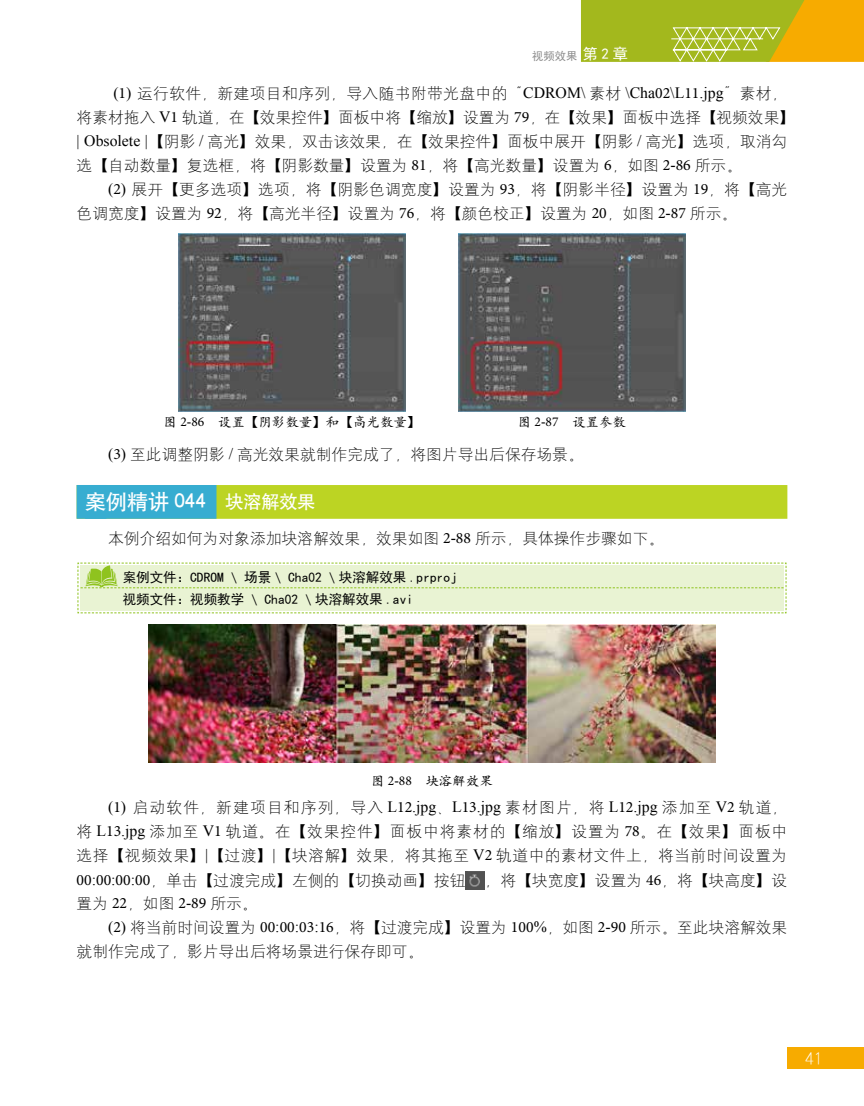
<style>
.page{position:relative;width:864px;height:1106px;background:#fff}
.page>*{position:absolute;margin:0;border:0;box-sizing:border-box;transform-origin:0 0}
.t1{font:21px "H Yb 1 gj";color:#fff}
.t2{font:18px "H Yg 1 gj";color:#fff}
.t3{font:15.75px/24px "H Yg 1 gj";color:#000}
.t4{font:13.5px/22.5px "Sim Hei";color:#000}
.t5{font:13.5px "H Yc 1 gj";color:#000}
.t6{font:11.25px "Sim Hei";color:#898989}
.s1{font-size:15px;color:#fff}
.s2{font-family:"Times New Roman"}
.s3{font-family:"Minion Pro"}
.s4{font-size:18px}
</style>
<div class="page">
<svg style="left:581px;top:0;width:282px;height:62px"></svg>
<div style="left:787px;top:1047px;width:76px;height:21px;background:#f7ab00"></div>
<div style="left:77px;top:485px;width:710px;height:34px;background:#bcd423"></div>
<div style="left:77px;top:485px;width:29px;height:34px;background:#37add1"></div>
<div style="left:85px;top:485px;width:131px;height:34px;background:#37add1"></div>
<img style="left:178px;top:234px;width:227px;height:177px">
<img style="left:458px;top:234px;width:227px;height:177px">
<svg style="left:77px;top:562px;width:709px;height:51px"></svg>
<img style="left:149px;top:625px;width:566px;height:137px">
<img style="left:465px;top:871px;width:19px;height:18px">
<p class="t6" style="left:532px;top:50px;width:97px">视频效果<span class="s1">第2章</span></p>
<p class="t3" style="left:77px;top:81px;width:719px;text-indent:37px"><span class="s2">(</span><span class="s3">1</span><span class="s2">)</span> 运行软件，新建项目和序列，导入随书附带光盘中的“<span class="s2">CDROM\</span> 素材 <span class="s2">\Cha</span><span class="s3">02</span><span class="s2">\L</span><span class="s3">11</span><span class="s2">.jpg</span>”素材，将素材拖入 <span class="s2">V</span><span class="s3">1</span> 轨道，在【效果控件】面板中将【缩放】设置为 <span class="s3">79</span>，在【效果】面板中选择【视频效果】<span class="s2">| Obsolete |</span>【阴影 <span class="s2">/</span> 高光】效果，双击该效果，在【效果控件】面板中展开【阴影 <span class="s2">/</span> 高光】选项，取消勾选【自动数量】复选框，将【阴影数量】设置为 <span class="s3">81</span>，将【高光数量】设置为 <span class="s3">6</span>，如图 <span class="s3">2</span><span class="s2">-</span><span class="s3">86</span> 所示。</p>
<p class="t3" style="left:77px;top:177px;width:712px;text-indent:32px"><span class="s2">(</span><span class="s3">2</span><span class="s2">)</span> 展开【更多选项】选项，将【阴影色调宽度】设置为 <span class="s3">93</span>，将【阴影半径】设置为 <span class="s3">19</span>，将【高光色调宽度】设置为 <span class="s3">92</span>，将【高光半径】设置为 <span class="s3">76</span>，将【颜色校正】设置为 <span class="s3">20</span>，如图 <span class="s3">2</span><span class="s2">-</span><span class="s3">87</span> 所示。</p>
<p class="t5" style="left:163px;top:416px;width:258px">图 <span class="s3">2</span><span class="s2">-</span><span class="s3">86</span> 设置【阴影数量】和【高光数量】</p>
<p class="t5" style="left:517px;top:416px;width:110px">图 <span class="s3">2</span><span class="s2">-</span><span class="s3">87</span> 设置参数</p>
<p class="t3" style="left:108px;top:442px;width:477px"><span class="s2">(</span><span class="s3">3</span><span class="s2">)</span> 至此调整阴影 <span class="s2">/</span> 高光效果就制作完成了，将图片导出后保存场景。</p>
<h1 class="t1" style="left:85px;top:491px;width:232px">案例精讲 044 <span class="s4">块溶解效果</span></h1>
<p class="t3" style="left:108px;top:526px;width:557px">本例介绍如何为对象添加块溶解效果，效果如图 <span class="s3">2</span><span class="s2">-</span><span class="s3">88</span> 所示，具体操作步骤如下。</p>
<p class="t4" style="left:123px;top:565px;width:336px">案例文件：CDROM \ 场景 \ Cha02 \ 块溶解效果 .prproj视频文件：视频教学 \ Cha02 \ 块溶解效果 .avi</p>
<p class="t5" style="left:371px;top:774px;width:123px">图 <span class="s3">2</span><span class="s2">-</span><span class="s3">88</span> 块溶解效果</p>
<p class="t3" style="left:77px;top:795px;width:712px;text-align:justify;text-indent:32px"><span class="s2">(</span><span class="s3">1</span><span class="s2">)</span> 启动软件，新建项目和序列，导入 <span class="s2">L</span><span class="s3">12</span><span class="s2">.jpg</span>、<span class="s2">L</span><span class="s3">13</span><span class="s2">.jpg</span> 素材图片，将 <span class="s2">L</span><span class="s3">12</span><span class="s2">.jpg</span> 添加至 <span class="s2">V</span><span class="s3">2</span> 轨道，将 <span class="s2">L</span><span class="s3">13</span><span class="s2">.jpg</span> 添加至 <span class="s2">V</span><span class="s3">1</span> 轨道。在【效果控件】面板中将素材的【缩放】设置为 <span class="s3">78</span>。在【效果】面板中选择【视频效果】<span class="s2">|</span>【过渡】<span class="s2">|</span>【块溶解】效果，将其拖至 <span class="s2">V</span><span class="s3">2</span> 轨道中的素材文件上，将当前时间设置为<span class="s3">00</span><span class="s2">:</span><span class="s3">00</span><span class="s2">:</span><span class="s3">00</span><span class="s2">:</span><span class="s3">00</span>，单击【过渡完成】左侧的【切换动画】按钮 ，将【块宽度】设置为 <span class="s3">46</span>，将【块高度】设</p>
<p class="t3" style="left:77px;top:891px;width:182px">置为 <span class="s3">22</span>，如图 <span class="s3">2</span><span class="s2">-</span><span class="s3">89</span> 所示。</p>
<p class="t3" style="left:108px;top:915px;width:680px"><span class="s2">(</span><span class="s3">2</span><span class="s2">)</span> 将当前时间设置为 <span class="s3">00</span><span class="s2">:</span><span class="s3">00</span><span class="s2">:</span><span class="s3">03</span><span class="s2">:</span><span class="s3">16</span>，将【过渡完成】设置为 <span class="s3">100</span><span class="s2">%</span>，如图 <span class="s3">2</span><span class="s2">-</span><span class="s3">90</span> 所示。至此块溶解效果</p>
<p class="t3" style="left:77px;top:939px;width:348px">就制作完成了，影片导出后将场景进行保存即可。</p>
<p class="t2" style="left:804px;top:1050px;width:19px">41</p>
</div>
